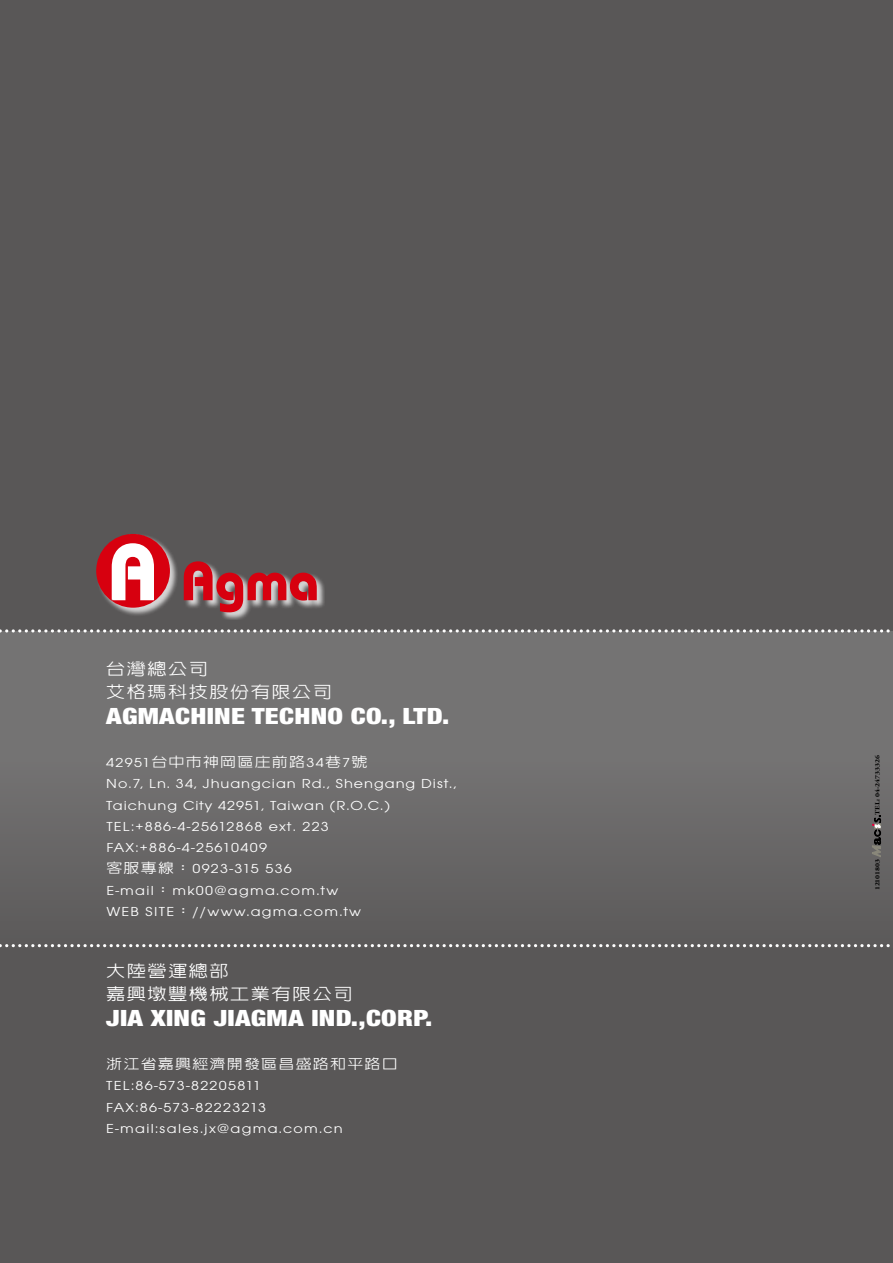
<style>
.page{position:relative;width:893px;height:1263px;background:#595757}
.page>*{position:absolute;margin:0;border:0;box-sizing:border-box;transform-origin:0 0}
.t1{font:900 condensed 22.35px "Helvetica Neue";letter-spacing:.01em;color:#fff;scale:1.25 1}
.t2{font:500 16.2px/23px "AR New Hei B5";letter-spacing:.08em;color:#fff;scale:1.18 1}
.t3{font:13.5px/21.3px "Avant Garde Gothic Itc T";letter-spacing:.08em;color:#fff;scale:1.18 1}
.t4{font:500 13.5px "AR New Hei B5";letter-spacing:.08em;color:#fff;scale:1.18 1}
.t5{font:700 6.45px "Adobe Garamond Pro";color:#000;scale:1.2 1}
.s1{font-family:"Avant Garde Gothic Itc T";font-weight:400}
.s2{font-family:"AR New Hei B5";font-weight:500}
</style>
<div class="page">
<div style="left:0;top:631px;width:893px;height:317px;background:linear-gradient(to bottom,#7a7979,#5f5d5d)"></div>
<svg style="left:0;top:629px;width:809px;height:3px"></svg>
<svg style="left:0;top:944px;width:809px;height:3px"></svg>
<img style="left:809px;top:629px;width:84px;height:319px">
<div style="left:96px;top:533px;width:229px;height:87px;background:#fff;opacity:.75"></div>
<svg style="left:96px;top:534px;width:74px;height:74px;background:#ce6b72"></svg>
<svg style="left:184px;top:561px;width:133px;height:51px"></svg>
<p class="t2" style="left:106px;top:657px;width:193px">台灣總公司<br>艾格瑪科技股份有限公司</p>
<h1 class="t1" style="left:106px;top:698px;width:276px">AGMACHINE TECHNO CO., LTD.</h1>
<p class="t4" style="left:106px;top:755px;width:223px"><span class="s1">42951</span>台中市神岡區庄前路<span class="s1">34</span>巷<span class="s1">7</span>號</p>
<p class="t3" style="left:106px;top:773px;width:298px">No.7, Ln. 34, Jhuangcian Rd., Shengang Dist.,<br>Taichung City 42951, Taiwan (R.O.C.)<br>TEL:+886-4-25612868 ext. 223<br>FAX:+886-4-25610409<br><span class="s2">客服專線：</span>0923-315 536<br>E-mail<span class="s2">：</span>mk00@agma.com.tw<br>WEB SITE<span class="s2">：</span>//www.agma.com.tw</p>
<p class="t2" style="left:106px;top:959px;width:210px">大陸營運總部<br>嘉興墩豐機械工業有限公司</p>
<h1 class="t1" style="left:106px;top:1000px;width:262px">JIA XING JIAGMA IND.,CORP.</h1>
<p class="t4" style="left:106px;top:1057px;width:249px">浙江省嘉興經濟開發區昌盛路和平路口</p>
<p class="t3" style="left:106px;top:1075px;width:202px">TEL:86-573-82205811<br>FAX:86-573-82223213<br>E-mail:sales.jx@agma.com.cn</p>
<p class="t5" style="left:873px;top:815px;width:52px;rotate:-90deg">TEL: 04-24733326</p>
<p class="t5" style="left:873px;top:890px;width:28px;rotate:-90deg">12101803</p>
</div>
